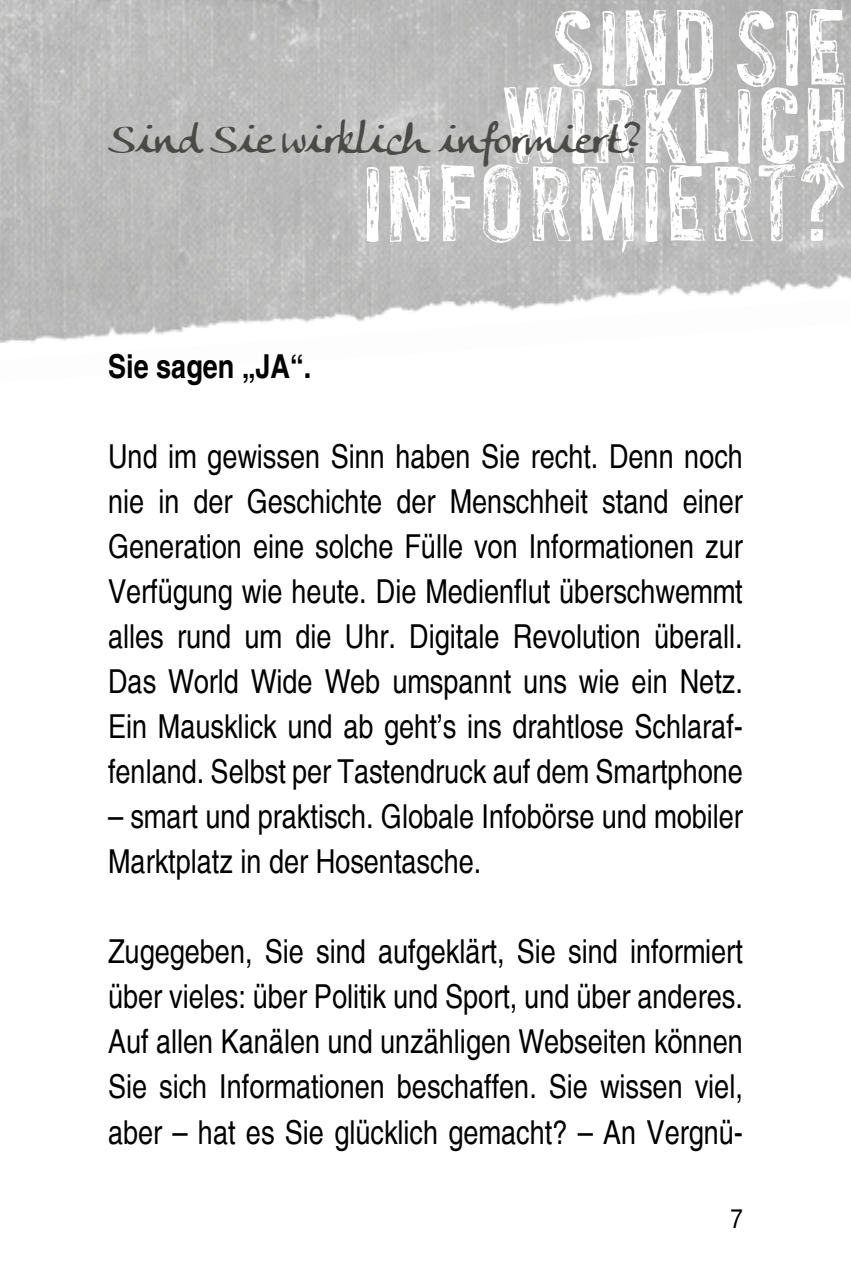
<style>
.page{position:relative;width:851px;height:1276px;background:#fff}
.page>*{position:absolute;margin:0;border:0;box-sizing:border-box;transform-origin:0 0}
.t1{font:93px/78px "Palsu";letter-spacing:.045em;color:#fff;text-align:right}
.t2{font:42px "Anke Calligraphic FG";color:#4a4a49}
.t3{font:condensed 33px/45px "Helvetica";color:#000;text-align:justify}
.t4{font:700 condensed 33px "Helvetica";color:#000}
.t5{font:condensed 27px "Helvetica";color:#000}
</style>
<div class="page">
<img style="left:532px;top:0;width:318px;height:307px">
<img style="left:213px;top:0;width:319px;height:326px">
<img style="left:0;top:0;width:213px;height:343px">
<h1 class="t1" style="left:363px;top:8px;width:486px">Sind sie wirklich informiert?</h1>
<p class="t2" style="left:108px;top:114px;width:534px">Sind Sie wirklich informiert?</p>
<p class="t4" style="left:108px;top:346px;width:205px">Sie sagen „JA“.</p>
<p class="t3" style="left:108px;top:434px;width:636px">Und im gewissen Sinn haben Sie recht. Denn noch nie in der Geschichte der Menschheit stand einer Generation eine solche Fülle von Informationen zur Verfügung wie heute. Die Medienflut überschwemmt alles rund um die Uhr. Digitale Revolution überall.<br>Das World Wide Web umspannt uns wie ein Netz.<br>Ein Mausklick und ab geht’s ins drahtlose Schlaraf&shy;fenland. Selbst per Tastendruck auf dem Smartphone</p>
<p class="t3" style="left:108px;top:794px;width:636px">– smart und praktisch. Globale Infobörse und mobiler<br>Marktplatz in der Hosentasche.</p>
<p class="t3" style="left:108px;top:929px;width:636px">Zugegeben, Sie sind aufgeklärt, Sie sind informiert über vieles: über Politik und Sport, und über anderes.<br>Auf allen Kanälen und unzähligen Webseiten können Sie sich Informationen beschaffen. Sie wissen viel, aber – hat es Sie glücklich gemacht? – An Vergnü-</p>
<p class="t5" style="left:730px;top:1202px;width:14px">7</p>
</div>
